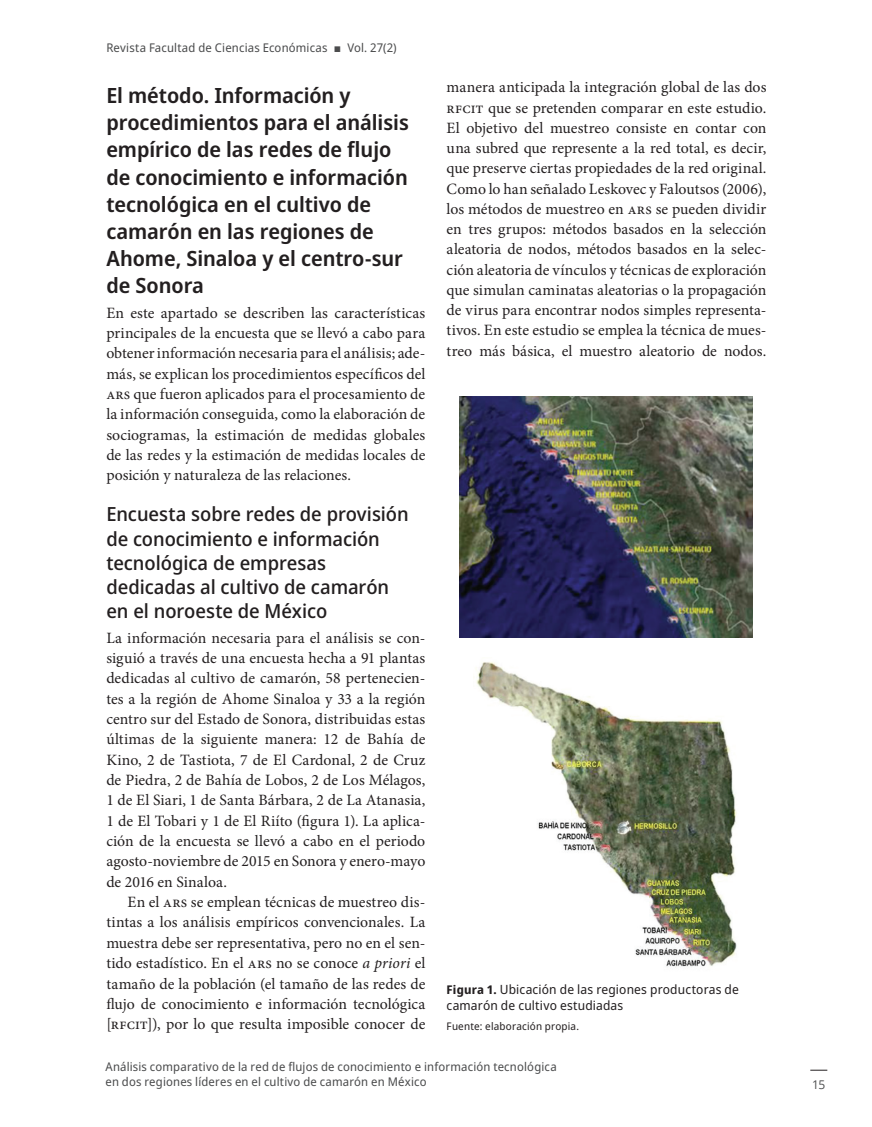
<style>
.page{position:relative;width:872px;height:1127px;background:#fff}
.page>*{position:absolute;margin:0;border:0;box-sizing:border-box;transform-origin:0 0}
.t1{font:600 21px/27.2px "Noto Sans Display";letter-spacing:-.005em;color:#231f20}
.t2{font:500 19.5px/24.2px "Noto Sans Display";letter-spacing:-.005em;color:#231f20}
.t3{font:15.75px/20.4px "Minion Pro";color:#231f20;text-align:justify}
.t4{font:12.75px/16.5px "Noto Sans Display";letter-spacing:.01em;color:#231f20}
.t5{font:12px/15px "Noto Sans Display";letter-spacing:.015em;color:#4b4c4d}
.t6{font:12px "Open Sans";color:#4b4c4d}
.t7{font:10.5px "Noto Sans Display";letter-spacing:.02em;color:#231f20}
.s1{font-style:italic}
.s2{font-weight:700;font-size:12px}
</style>
<div class="page">
<svg style="left:810px;top:1070px;width:17px;height:1px"></svg>
<img style="left:460px;top:396px;width:292px;height:242px">
<img style="left:473px;top:662px;width:264px;height:306px">
<p class="t5" style="left:106px;top:41px;width:292px">Revista Facultad de Ciencias Económicas ■ Vol. 27(2)</p>
<h1 class="t1" style="left:106px;top:82px;width:304px">El método. Información y procedimientos para el análisis empírico de las redes de flujo de conocimiento e información tecnológica en el cultivo de camarón en las regiones de<br>Ahome, Sinaloa y el centro-sur de Sonora</h1>
<p class="t3" style="left:106px;top:302px;width:320px">En este apartado se describen las características principales de la encuesta que se llevó a cabo para obtener información necesaria para el análisis; ade&shy;más, se explican los procedimientos específicos del ars que fueron aplicados para el procesamiento de la información conseguida, como la elaboración de sociogramas, la estimación de medidas globales de las redes y la estimación de medidas locales de posición y naturaleza de las relaciones.</p>
<p class="t2" style="left:106px;top:503px;width:304px">Encuesta sobre redes de provisión de conocimiento e información tecnológica de empresas dedicadas al cultivo de camarón en el noroeste de México</p>
<p class="t3" style="left:106px;top:627px;width:320px">La información necesaria para el análisis se con&shy;siguió a través de una encuesta hecha a 91 plantas dedicadas al cultivo de camarón, 58 pertenecien&shy;tes a la región de Ahome Sinaloa y 33 a la región centro sur del Estado de Sonora, distribuidas estas últimas de la siguiente manera: 12 de Bahía de Kino, 2 de Tastiota, 7 de El Cardonal, 2 de Cruz de Piedra, 2 de Bahía de Lobos, 2 de Los Mélagos, 1 de El Siari, 1 de Santa Bárbara, 2 de La Atanasia, 1 de El Tobari y 1 de El Riíto (figura 1). La aplica&shy;ción de la encuesta se llevó a cabo en el periodo agosto-noviembre de 2015 en Sonora y enero-mayo de 2016 en Sinaloa.</p>
<p class="t3" style="left:106px;top:892px;width:320px;text-indent:21px">En el ars se emplean técnicas de muestreo dis&shy;tintas a los análisis empíricos convencionales. La muestra debe ser representativa, pero no en el sen&shy;tido estadístico. En el ars no se conoce <span class="s1">a priori</span> el tamaño de la población (el tamaño de las redes de flujo de conocimiento e información tecnológica [rfcit]), por lo que resulta imposible conocer de</p>
<p class="t3" style="left:446px;top:77px;width:321px">manera anticipada la integración global de las dos rfcit que se pretenden comparar en este estudio.<br>El objetivo del muestreo consiste en contar con una subred que represente a la red total, es decir, que preserve ciertas propiedades de la red original.<br>Como lo han señalado Leskovec y Faloutsos (2006), los métodos de muestreo en ars se pueden dividir en tres grupos: métodos basados en la selección aleatoria de nodos, métodos basados en la selec&shy;ción aleatoria de vínculos y técnicas de exploración que simulan caminatas aleatorias o la propagación de virus para encontrar nodos simples representa&shy;tivos. En este estudio se emplea la técnica de mues&shy;treo más básica, el muestro aleatorio de nodos.</p>
<p class="t4" style="left:446px;top:981px;width:294px"><span class="s2">Figura 1.</span> Ubicación de las regiones productoras de camarón de cultivo estudiadas</p>
<p class="t7" style="left:446px;top:1018px;width:134px">Fuente: elaboración propia.</p>
<p class="t5" style="left:105px;top:1060px;width:453px">Análisis comparativo de la red de flujos de conocimiento e información tecnológica en dos regiones líderes en el cultivo de camarón en México</p>
<p class="t6" style="left:812px;top:1076px;width:15px">15</p>
</div>
